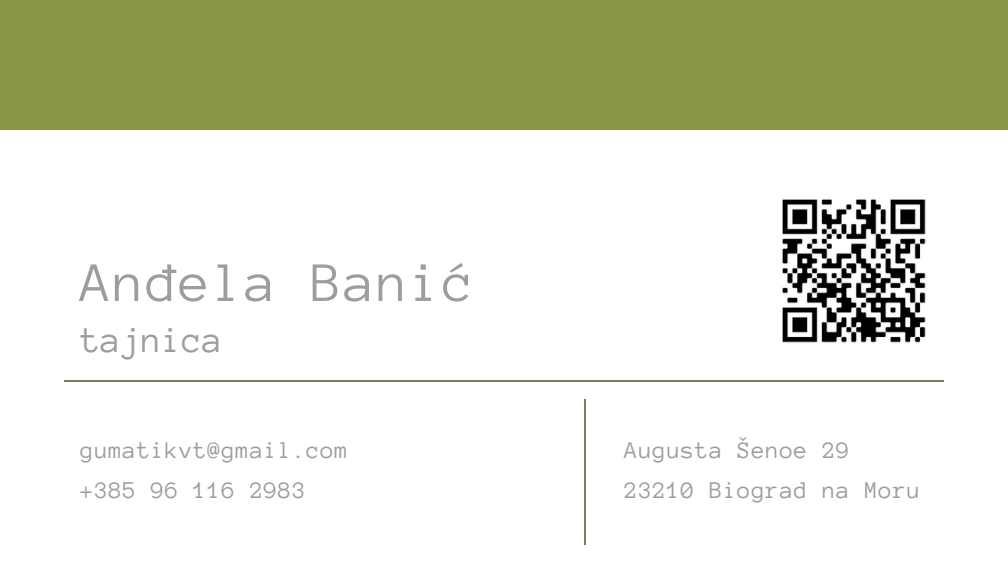
<style>
.page{position:relative;width:1008px;height:576px;background:#fff}
.page>*{position:absolute;margin:0;border:0;box-sizing:border-box;transform-origin:0 0}
.t1{font:57.2px "Anonymous Pro";letter-spacing:.03em;color:#9b9d9f}
.t2{font:37.2px "Anonymous Pro";color:#9b9d9f}
.t3{font:24.4px "Anonymous Pro";letter-spacing:.03em;color:#9b9d9f}
</style>
<div class="page">
<hr style="left:64px;top:380px;width:879px;height:2px;background:#7d7e58">
<hr style="left:584px;top:399px;width:2px;height:146px;background:#7d7e58">
<div style="left:0;top:0;width:1008px;height:130px;background:#879642"></div>
<img style="left:782px;top:199px;width:144px;height:144px">
<p class="t1" style="left:81px;top:254px;width:395px">Anđela Banić</p>
<p class="t2" style="left:81px;top:322px;width:144px">tajnica</p>
<p class="t3" style="left:81px;top:438px;width:269px">gumatikvt@gmail.com</p>
<p class="t3" style="left:81px;top:478px;width:227px">+385 96 116 2983</p>
<p class="t3" style="left:625px;top:438px;width:227px">Augusta Šenoe 29</p>
<p class="t3" style="left:625px;top:478px;width:297px">23210 Biograd na Moru</p>
</div>
